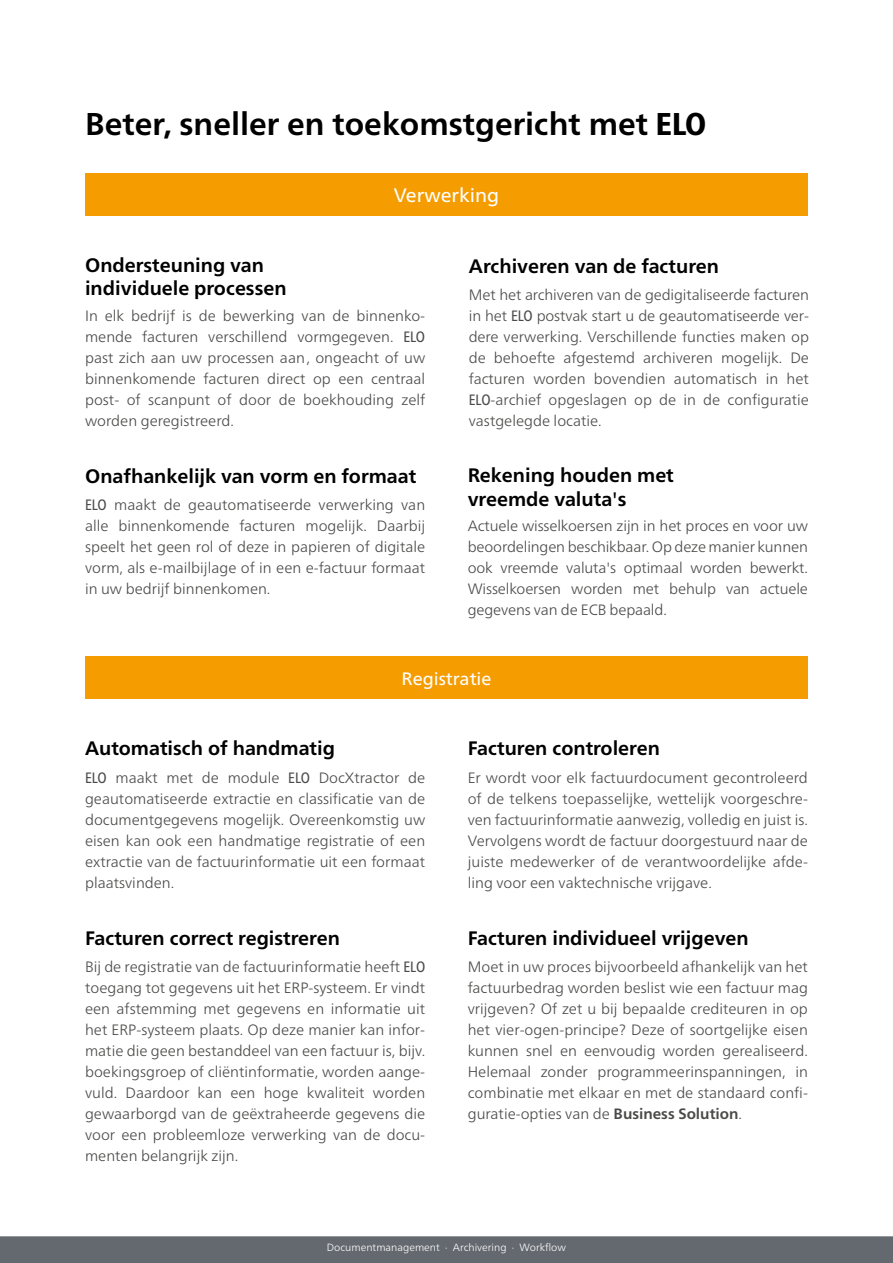
<style>
.page{position:relative;width:893px;height:1263px;background:#fff}
.page>*{position:absolute;margin:0;border:0;box-sizing:border-box;transform-origin:0 0}
.t1{font:700 31.5px "Frutiger Neue LTW1 G";color:#000}
.t2{font:700 19.5px/23.4px "Frutiger Neue LTW1 G";color:#000}
.t3{font:19.5px "Frutiger Neue LTW1 G";color:#fff}
.t4{font:18px "Frutiger Neue LTW1 G";color:#fff}
.t5{font:300 15px/21px "Frutiger Neue LTW1 G";color:#4a4a49;text-align:justify}
.t6{font:300 10.5px "Frutiger Neue LTW1 G";color:#fff}
.s1{font-weight:800;font-stretch:condensed}
.s2{font-weight:400;font-stretch:condensed}
.s3{font-weight:700}
</style>
<div class="page">
<div style="left:85px;top:173px;width:723px;height:42px;background:#f59c00"></div>
<div style="left:0;top:1236px;width:893px;height:27px;background:#64696f"></div>
<div style="left:85px;top:657px;width:723px;height:42px;background:#f59c00"></div>
<h1 class="t1" style="left:85px;top:105px;width:623px">Beter, sneller en toekomstgericht met <span class="s1">ELO</span></h1>
<h2 class="t3" style="left:394px;top:183px;width:107px">Verwerking</h2>
<h2 class="t2" style="left:85px;top:253px;width:203px">Ondersteuning van individuele processen</h2>
<p class="t5" style="left:85px;top:305px;width:342px">In elk bedrijf is de bewerking van de binnenko&shy;mende facturen verschillend vormgegeven. <span class="s2">ELO </span>past zich aan uw processen aan, ongeacht of uw binnenkomende facturen direct op een centraal post- of scanpunt of door de boekhouding zelf worden geregistreerd.</p>
<h2 class="t2" style="left:85px;top:464px;width:333px">Onafhankelijk van vorm en formaat</h2>
<p class="t5" style="left:85px;top:494px;width:342px"><span class="s2">ELO</span> maakt de geautomatiseerde verwerking van alle binnenkomende facturen mogelijk. Daarbij speelt het geen rol of deze in papieren of digitale vorm, als e-mailbijlage of in een e-factuur formaat in uw bedrijf binnenkomen.</p>
<h2 class="t2" style="left:469px;top:254px;width:252px">Archiveren van de facturen</h2>
<p class="t5" style="left:469px;top:284px;width:342px">Met het archiveren van de gedigitaliseerde facturen in het <span class="s2">ELO</span> postvak start u de geautomatiseerde ver&shy;dere verwerking. Verschillende functies maken op de behoefte afgestemd archiveren mogelijk. De facturen worden bovendien automatisch in het <span class="s2">ELO</span>-archief opgeslagen op de in de configuratie vastgelegde locatie.</p>
<h2 class="t2" style="left:468px;top:464px;width:208px">Rekening houden met vreemde valuta's</h2>
<p class="t5" style="left:468px;top:515px;width:342px">Actuele wisselkoersen zijn in het proces en voor uw beoordelingen beschikbaar. Op deze manier kunnen ook vreemde valuta's optimaal worden bewerkt.<br>Wisselkoersen worden met behulp van actuele gegevens van de ECB bepaald.</p>
<p class="t4" style="left:401px;top:668px;width:92px">Registratie</p>
<h2 class="t2" style="left:85px;top:736px;width:251px">Automatisch of handmatig</h2>
<p class="t5" style="left:85px;top:767px;width:342px"><span class="s2">ELO</span> maakt met de module <span class="s2">ELO</span> DocXtractor de geautomatiseerde extractie en classificatie van de documentgegevens mogelijk. Overeenkomstig uw eisen kan ook een handmatige registratie of een extractie van de factuurinformatie uit een formaat plaatsvinden.</p>
<h2 class="t2" style="left:85px;top:926px;width:256px">Facturen correct registreren</h2>
<p class="t5" style="left:85px;top:956px;width:342px">Bij de registratie van de factuurinformatie heeft <span class="s2">ELO </span>toegang tot gegevens uit het ERP-systeem. Er vindt een afstemming met gegevens en informatie uit het ERP-systeem plaats. Op deze manier kan infor&shy;matie die geen bestanddeel van een factuur is, bijv. boekingsgroep of cliëntinformatie, worden aange&shy;vuld. Daardoor kan een hoge kwaliteit worden gewaarborgd van de geëxtraheerde gegevens die voor een probleemloze verwerking van de docu&shy;menten belangrijk zijn.</p>
<h2 class="t2" style="left:468px;top:736px;width:194px">Facturen controleren</h2>
<p class="t5" style="left:468px;top:767px;width:342px">Er wordt voor elk factuurdocument gecontroleerd of de telkens toepasselijke, wettelijk voorgeschre&shy;ven factuurinformatie aanwezig, volledig en juist is.<br>Vervolgens wordt de factuur doorgestuurd naar de juiste medewerker of de verantwoordelijke afde&shy;ling voor een vaktechnische vrijgave.</p>
<h2 class="t2" style="left:468px;top:926px;width:283px">Facturen individueel vrijgeven</h2>
<p class="t5" style="left:468px;top:956px;width:342px">Moet in uw proces bijvoorbeeld afhankelijk van het factuurbedrag worden beslist wie een factuur mag vrijgeven? Of zet u bij bepaalde crediteuren in op het vier-ogen-principe? Deze of soortgelijke eisen kunnen snel en eenvoudig worden gerealiseerd.<br>Helemaal zonder programmeerinspanningen, in combinatie met elkaar en met de standaard confi&shy;guratie-opties van de <span class="s3">Business Solution</span>.</p>
<p class="t6" style="left:327px;top:1241px;width:241px">Documentmanagement · Archivering · Workflow</p>
</div>
